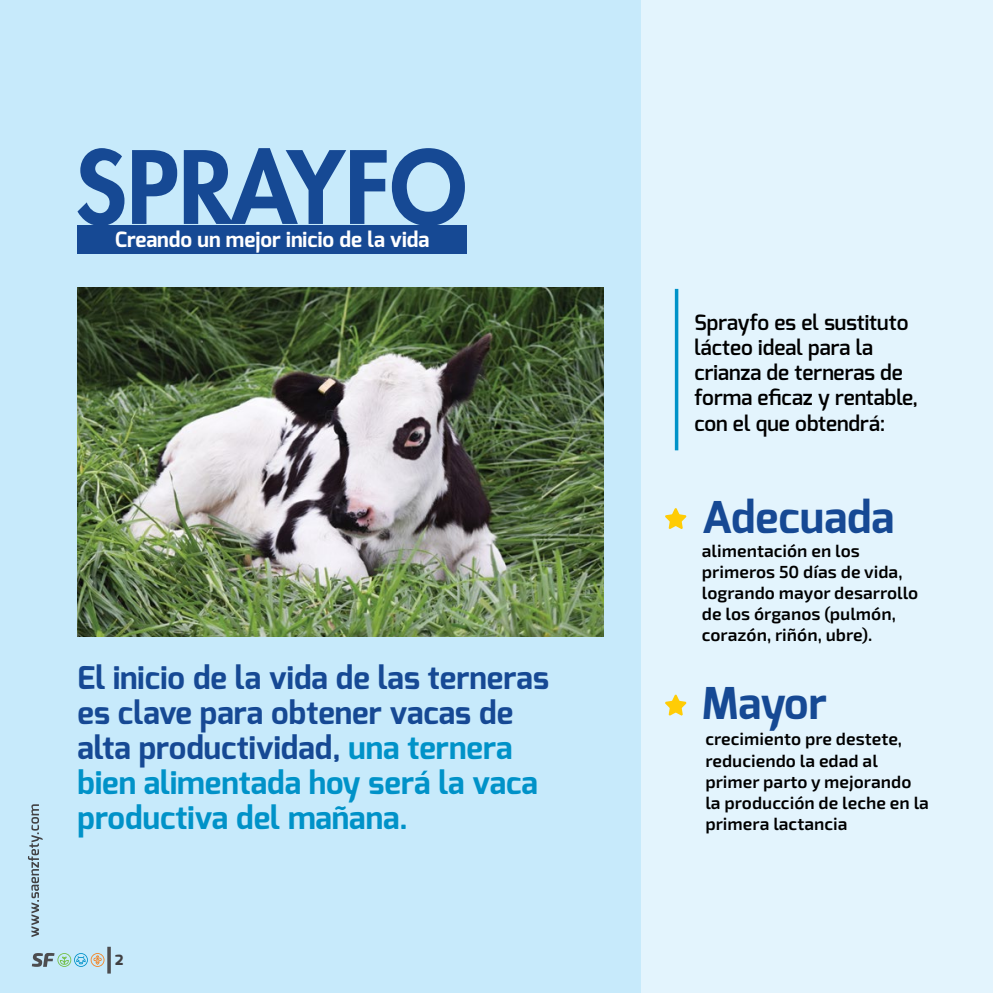
<style>
.page{position:relative;width:993px;height:993px;background:#fff}
.page>*{position:absolute;margin:0;border:0;box-sizing:border-box;transform-origin:0 0}
.t1{font:700 43.75px "Exo";color:#164994}
.t2{font:700 31.5px/35px "Exo";color:#164994}
.t3{font:600 21px/25.2px "Exo";color:#000}
.t4{font:700 21px "Exo";color:#fff}
.t5{font:600 17.5px/21px "Exo 2";color:#000}
.t6{font:800 14px "Exo";color:#414042}
.s1{color:#0092c8}
</style>
<div class="page">
<div style="left:0;top:0;width:640px;height:992px;background:#c7eafb"></div>
<div style="left:640px;top:0;width:352px;height:992px;background:#e3f4fd"></div>
<div style="left:77px;top:226px;width:390px;height:28px;background:#164994"></div>
<svg style="left:665px;top:508px;width:21px;height:21px"></svg>
<svg style="left:665px;top:694px;width:21px;height:21px"></svg>
<hr style="left:992px;top:0;width:1px;height:992px;background:#164994">
<img style="left:77px;top:287px;width:526px;height:349px">
<svg style="left:77px;top:148px;width:47px;height:78px"></svg>
<svg style="left:132px;top:150px;width:45px;height:74px"></svg>
<svg style="left:184px;top:148px;width:202px;height:76px"></svg>
<svg style="left:392px;top:148px;width:73px;height:78px"></svg>
<svg style="left:674px;top:289px;width:4px;height:161px"></svg>
<svg style="left:32px;top:953px;width:72px;height:13px"></svg>
<svg style="left:107px;top:946px;width:4px;height:27px"></svg>
<svg style="left:28px;top:804px;width:15px;height:132px"></svg>
<p class="t4" style="left:115px;top:226px;width:316px">Creando un mejor inicio de la vida</p>
<h2 class="t2" style="left:77px;top:659px;width:473px">El inicio de la vida de las terneras es clave para obtener vacas de alta productividad, <span class="s1">una ternera bien alimentada hoy será la vaca productiva del mañana.</span></h2>
<p class="t6" style="left:115px;top:951px;width:10px">2</p>
<p class="t3" style="left:694px;top:309px;width:225px">Sprayfo es el sustituto lácteo ideal para la crianza de terneras de forma eficaz y rentable, con el que obtendrá:</p>
<h1 class="t1" style="left:701px;top:488px;width:194px">Adecuada</h1>
<p class="t5" style="left:701px;top:540px;width:218px">alimentación en los primeros 50 días de vida, logrando mayor desarrollo de los órganos (pulmón, corazón, riñón, ubre).</p>
<h1 class="t1" style="left:701px;top:675px;width:126px">Mayor</h1>
<p class="t5" style="left:705px;top:729px;width:225px">crecimiento pre destete, reduciendo la edad al primer parto y mejorando la producción de leche en la primera lactancia</p>
</div>
